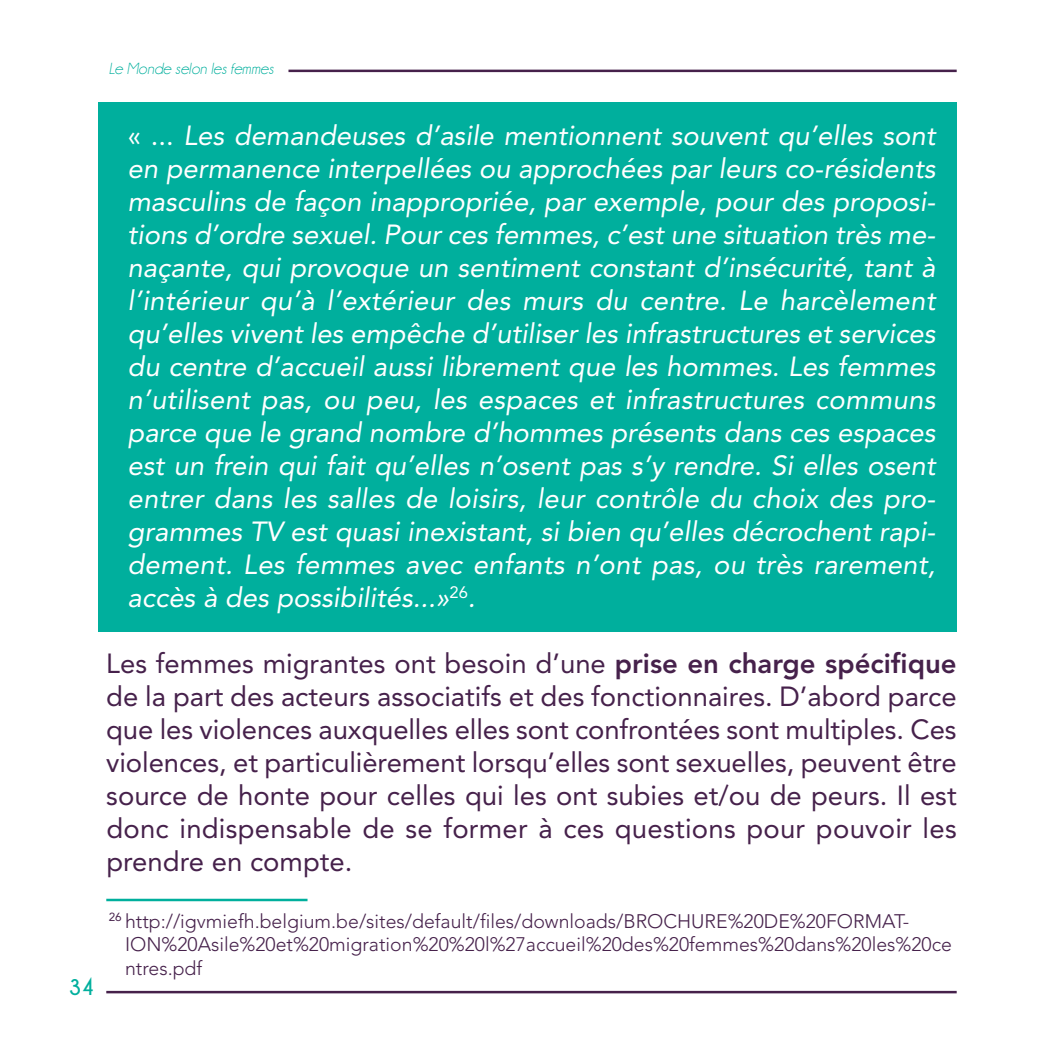
<style>
.page{position:relative;width:1063px;height:1063px;background:#fff}
.page>*{position:absolute;margin:0;border:0;box-sizing:border-box;transform-origin:0 0}
.t1{font:italic 27.5px/33px "Avenir";letter-spacing:.01em;color:#fff;text-align:justify}
.t2{font:27.5px/33px "Avenir";letter-spacing:.01em;color:#46214b;text-align:justify}
.t3{font:700 22.5px "Champagne&Limousines";color:#00af9d}
.t4{font:300 19.5px/23.5px "Avenir";color:#46214b}
.t5{font:italic 16.25px "Champagne&Limousines";color:#00af9d}
.s1{font-style:normal}
.s2{font-weight:800}
</style>
<div class="page">
<div style="left:98px;top:103px;width:859px;height:529px;background:#00af9d"></div>
<hr style="left:106px;top:991px;width:851px;height:2px;background:#46214b">
<hr style="left:288px;top:70px;width:669px;height:2px;background:#46214b">
<hr style="left:106px;top:899px;width:202px;height:2px;background:#00af9d">
<p class="t5" style="left:109px;top:60px;width:166px">Le Monde selon les femmes</p>
<p class="t1" style="left:128px;top:121px;width:809px"><span class="s1">« ...</span> Les demandeuses d’asile mentionnent souvent qu’elles sont en permanence interpellées ou approchées par leurs co-résidents masculins de façon inappropriée, par exemple, pour des proposi&shy;tions d’ordre sexuel. Pour ces femmes, c’est une situation très me&shy;naçante, qui provoque un sentiment constant d’insécurité, tant à l’intérieur qu’à l’extérieur des murs du centre. Le harcèlement qu’elles vivent les empêche d’utiliser les infrastructures et services du centre d’accueil aussi librement que les hommes. Les femmes n’utilisent pas, ou peu, les espaces et infrastructures communs parce que le grand nombre d’hommes présents dans ces espaces est un frein qui fait qu’elles n’osent pas s’y rendre. Si elles osent entrer dans les salles de loisirs, leur contrôle du choix des pro&shy;grammes TV est quasi inexistant, si bien qu’elles décrochent rapi&shy;dement. Les femmes avec enfants n’ont pas, ou très rarement, accès à des possibilités...»<sup>26</sup>.</p>
<p class="t2" style="left:106px;top:649px;width:852px">Les femmes migrantes ont besoin d’une <span class="s2">prise en charge spécifique </span>de la part des acteurs associatifs et des fonctionnaires. D’abord parce que les violences auxquelles elles sont confrontées sont multiples. Ces violences, et particulièrement lorsqu’elles sont sexuelles, peuvent être source de honte pour celles qui les ont subies et/ou de peurs. Il est donc indispensable de se former à ces questions pour pouvoir les prendre en compte.</p>
<p class="t3" style="left:69px;top:975px;width:27px">34</p>
<p class="t4" style="left:125px;top:911px;width:828px;text-indent:-16px"><sup>26</sup> http://igvmiefh.belgium.be/sites/default/files/downloads/BROCHURE%20DE%20FORMAT-<br>ION%20Asile%20et%20migration%20%20l%27accueil%20des%20femmes%20dans%20les%20ce ntres.pdf</p>
</div>
